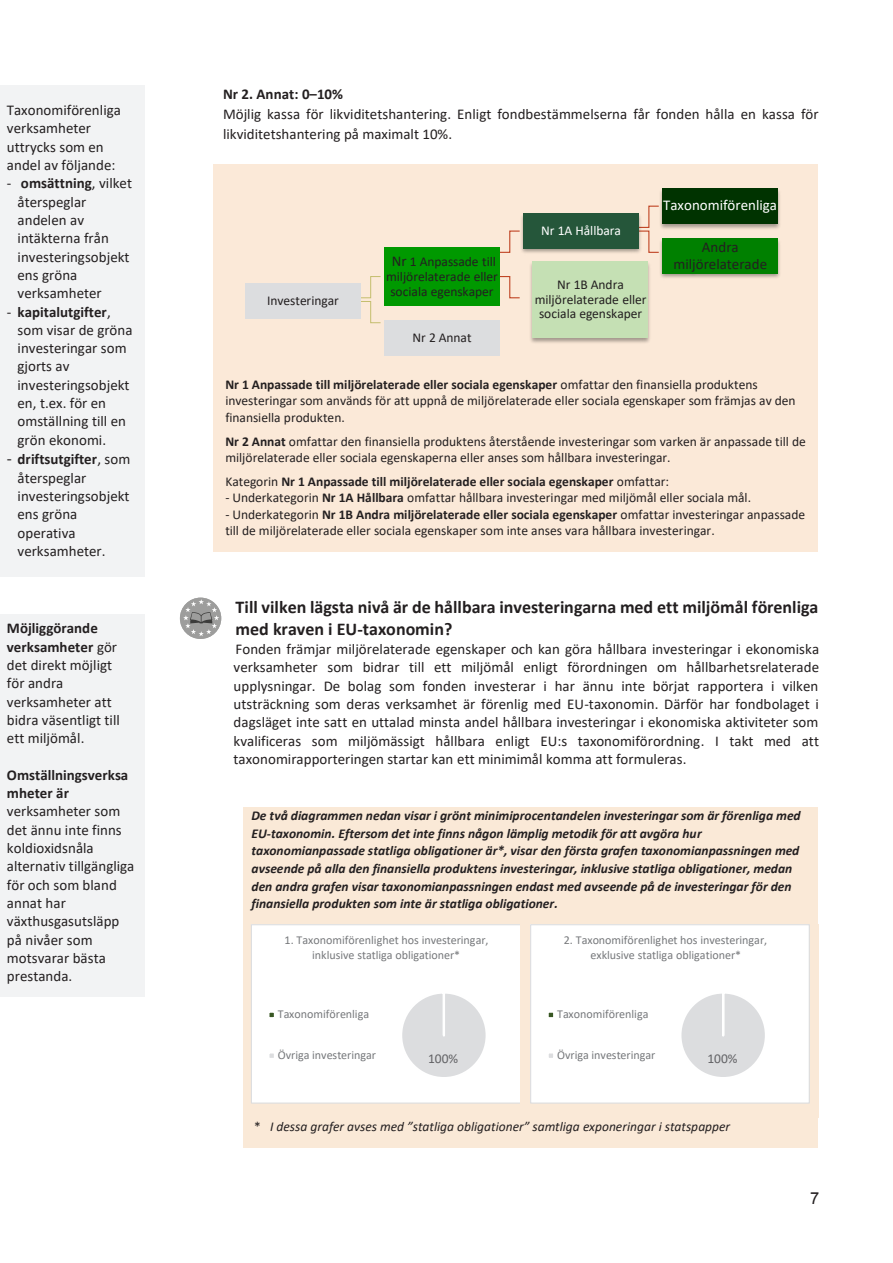
<style>
.page{position:relative;width:893px;height:1263px;background:#fff}
.page>*{position:absolute;margin:0;border:0;box-sizing:border-box;transform-origin:0 0}
.t1{font:700 18px/21.9px "Calibri";color:#231f20}
.t2{font:16.5px "Arial";color:#231f20}
.t3{font:15px/18.3px "Calibri";color:#231f20}
.t4{font:15px "Calibri";color:#fff}
.t5{font:13.5px/16.5px "Calibri";color:#231f20}
.t6{font:italic 700 13.5px/17.5px "Calibri";color:#231f20}
.t7{font:italic 13.5px "Calibri";color:#231f20}
.t8{font:700 13.5px "Calibri";color:#231f20}
.t9{font:13.5px "Calibri";color:#fff}
.t10{font:13.5px "Calibri";color:#636366}
.t11{font:12px/14.7px "Calibri";letter-spacing:-.005em;color:#76787b;text-align:center}
.s1{font-weight:700}
.s2{font-size:16.5px}
.s3{font-size:15px}
.s4{font-weight:400}
.s5{font-style:normal}
</style>
<div class="page">
<div style="left:243px;top:807px;width:575px;height:118px;background:#fae9d7"></div>
<div style="left:243px;top:925px;width:277px;height:193px;background:#fae9d7"></div>
<div style="left:520px;top:925px;width:298px;height:193px;background:#fae9d7"></div>
<div style="left:243px;top:1118px;width:575px;height:29px;background:#fae9d7"></div>
<svg style="left:251px;top:925px;width:269px;height:179px;background:#fafafa"></svg>
<div style="left:531px;top:925px;width:278px;height:178px;background:#fff"></div>
<div style="left:679px;top:991px;width:88px;height:88px;background:#dcdddf;border:2px solid #fff;border-radius:43px"></div>
<div style="left:546px;top:1010px;width:9px;height:9px;border:2px solid #fff"></div>
<div style="left:548px;top:1052px;width:6px;height:7px;background:#dcdddf"></div>
<div style="left:546px;top:1051px;width:9px;height:9px;border:2px solid #fff"></div>
<div style="left:530px;top:925px;width:280px;height:179px;border:1px solid #dcdddf"></div>
<div style="left:0;top:85px;width:145px;height:492px;background:#f2f3f4"></div>
<svg style="left:180px;top:598px;width:41px;height:41px"></svg>
<div style="left:214px;top:164px;width:604px;height:388px;background:#fbe9d8"></div>
<svg style="left:500px;top:276px;width:20px;height:23px"></svg>
<svg style="left:643px;top:205px;width:14px;height:48px"></svg>
<svg style="left:500px;top:230px;width:18px;height:23px"></svg>
<svg style="left:360px;top:276px;width:21px;height:47px"></svg>
<div style="left:245px;top:284px;width:116px;height:35px;background:#dcdddf"></div>
<div style="left:384px;top:247px;width:116px;height:59px;background:#090"></div>
<img style="left:518px;top:215px;width:125px;height:38px">
<img style="left:528px;top:249px;width:106px;height:4px">
<div style="left:523px;top:213px;width:116px;height:36px;background:#25563a"></div>
<img style="left:649px;top:190px;width:131px;height:41px">
<div style="left:662px;top:188px;width:116px;height:36px;background:#030"></div>
<img style="left:660px;top:240px;width:120px;height:38px">
<div style="left:662px;top:238px;width:116px;height:36px;background:#008000"></div>
<img style="left:530px;top:263px;width:120px;height:80px">
<img style="left:530px;top:269px;width:132px;height:68px">
<div style="left:532px;top:261px;width:116px;height:77px;background:#c5e0b4"></div>
<div style="left:384px;top:320px;width:116px;height:36px;background:#dcdddf"></div>
<div style="left:0;top:614px;width:144px;height:382px;background:#f2f3f4"></div>
<p class="t3" style="left:7px;top:101px;width:115px">Taxonomiförenliga verksamheter uttrycks som en andel av följande:</p>
<p class="t3" style="left:18px;top:174px;width:116px;text-indent:-11px">- <span class="s1">omsättning</span>, vilket återspeglar andelen av intäkterna från investeringsobjekt ens gröna verksamheter</p>
<p class="t3" style="left:18px;top:302px;width:117px;text-indent:-11px">- <span class="s1">kapitalutgifter</span>, som visar de gröna investeringar som gjorts av investeringsobjekt en, t.ex. för en omställning till en grön ekonomi.</p>
<p class="t3" style="left:18px;top:450px;width:114px;text-indent:-11px"><span class="s2">-</span> <span class="s1">driftsutgifter</span>, som återspeglar investeringsobjekt ens gröna operativa verksamheter.</p>
<p class="t3" style="left:7px;top:619px;width:114px"><span class="s1">Möjliggörande verksamheter</span> gör det direkt möjligt för andra verksamheter att bidra väsentligt till ett miljömål.</p>
<p class="t3" style="left:7px;top:765px;width:129px"><span class="s1">Omställningsverksa mheter är </span>verksamheter som det ännu inte finns koldioxidsnåla alternativ tillgängliga för och som bland annat har växthusgasutsläpp på nivåer som motsvarar bästa prestanda.</p>
<p class="t3" style="left:223px;top:84px;width:597px;line-height:19.6px"><span class="s1">Nr 2. Annat: 0–10%<br></span>Möjlig kassa för likviditetshantering. Enligt fondbestämmelserna får fonden hålla en kassa för likviditetshantering på maximalt 10%.</p>
<p class="t5" style="left:267px;top:292px;width:73px">Investeringar</p>
<p class="t5" style="left:386px;top:254px;width:113px;line-height:15px;text-align:center"><span class="s3">Nr</span> 1 Anpassade till miljörelaterade eller sociala egenskaper</p>
<p class="t5" style="left:412px;top:329px;width:61px">Nr 2 Annat</p>
<p class="t9" style="left:541px;top:221px;width:81px">Nr 1A Hållbara</p>
<p class="t5" style="left:535px;top:276px;width:113px;line-height:14.9px;text-align:center">Nr 1B Andra miljörelaterade eller sociala egenskaper</p>
<p class="t4" style="left:663px;top:195px;width:115px">Taxonomiförenliga</p>
<p class="t3" style="left:673px;top:238px;width:95px;line-height:16.5px;text-align:center">Andra miljörelaterade</p>
<p class="t5" style="left:225px;top:376px;width:572px"><span class="s1">Nr 1 Anpassade till miljörelaterade eller sociala egenskaper</span> omfattar den finansiella produktens investeringar som används för att uppnå de miljörelaterade eller sociala egenskaper som främjas av den finansiella produkten.</p>
<p class="t5" style="left:225px;top:433px;width:582px"><span class="s1">Nr 2 Annat</span> omfattar den finansiella produktens återstående investeringar som varken är anpassade till de miljörelaterade eller sociala egenskaperna eller anses som hållbara investeringar.</p>
<p class="t8" style="left:225px;top:472px;width:445px"><span class="s4">Kategorin</span> Nr 1 Anpassade till miljörelaterade eller sociala egenskaper <span class="s4">omfattar:</span></p>
<p class="t5" style="left:225px;top:489px;width:527px">- Underkategorin <span class="s1">Nr 1A Hållbara</span> omfattar hållbara investeringar med miljömål eller sociala mål.</p>
<p class="t5" style="left:225px;top:506px;width:581px">- Underkategorin <span class="s1">Nr 1B Andra miljörelaterade eller sociala egenskaper</span> omfattar investeringar anpassade till de miljörelaterade eller sociala egenskaper som inte anses vara hållbara investeringar.</p>
<p class="t1" style="left:236px;top:595px;width:584px">Till vilken lägsta nivå är de hållbara investeringarna med ett miljömål förenliga med kraven i EU-taxonomin?</p>
<p class="t3" style="left:234px;top:639px;width:587px;text-align:justify">Fonden främjar miljörelaterade egenskaper och kan göra hållbara investeringar i ekonomiska verksamheter som bidrar till ett miljömål enligt förordningen om hållbarhetsrelaterade upplysningar. De bolag som fonden investerar i har ännu inte börjat rapportera i vilken utsträckning som deras verksamhet är förenlig med EU-taxonomin. Därför har fondbolaget i dagsläget inte satt en uttalad minsta andel hållbara investeringar i ekonomiska aktiviteter som kvalificeras som miljömässigt hållbara enligt EU:s taxonomiförordning. I takt med att taxonomirapporteringen startar kan ett minimimål komma att formuleras.</p>
<p class="t6" style="left:251px;top:806px;width:551px">De två diagrammen nedan visar i grönt minimiprocentandelen investeringar som är förenliga med EU-taxonomin. Eftersom det inte finns någon lämplig metodik för att avgöra hur taxonomianpassade statliga obligationer är*, visar den första grafen taxonomianpassningen med avseende på alla den finansiella produktens investeringar, inklusive statliga obligationer, medan den andra grafen visar taxonomianpassningen endast med avseende på de investeringar för den finansiella produkten som inte är statliga obligationer.</p>
<p class="t11" style="left:285px;top:933px;width:206px">1. Taxonomiförenlighet hos investeringar, inklusive statliga obligationer*</p>
<p class="t11" style="left:564px;top:933px;width:205px">2. Taxonomiförenlighet hos investeringar, exklusive statliga obligationer*</p>
<p class="t11" style="left:278px;top:1007px;width:93px">Taxonomiförenliga</p>
<p class="t11" style="left:278px;top:1047px;width:100px">Övriga investeringar</p>
<p class="t10" style="left:707px;top:1049px;width:32px">100%</p>
<p class="t11" style="left:557px;top:1007px;width:93px">Taxonomiförenliga</p>
<p class="t11" style="left:557px;top:1047px;width:100px">Övriga investeringar</p>
<p class="t10" style="left:428px;top:1049px;width:32px">100%</p>
<p class="t7" style="left:254px;top:1117px;width:477px"><span class="s5">*</span> I dessa grafer avses med ”statliga obligationer” samtliga exponeringar i statspapper</p>
<p class="t2" style="left:810px;top:1188px;width:11px">7</p>
</div>
